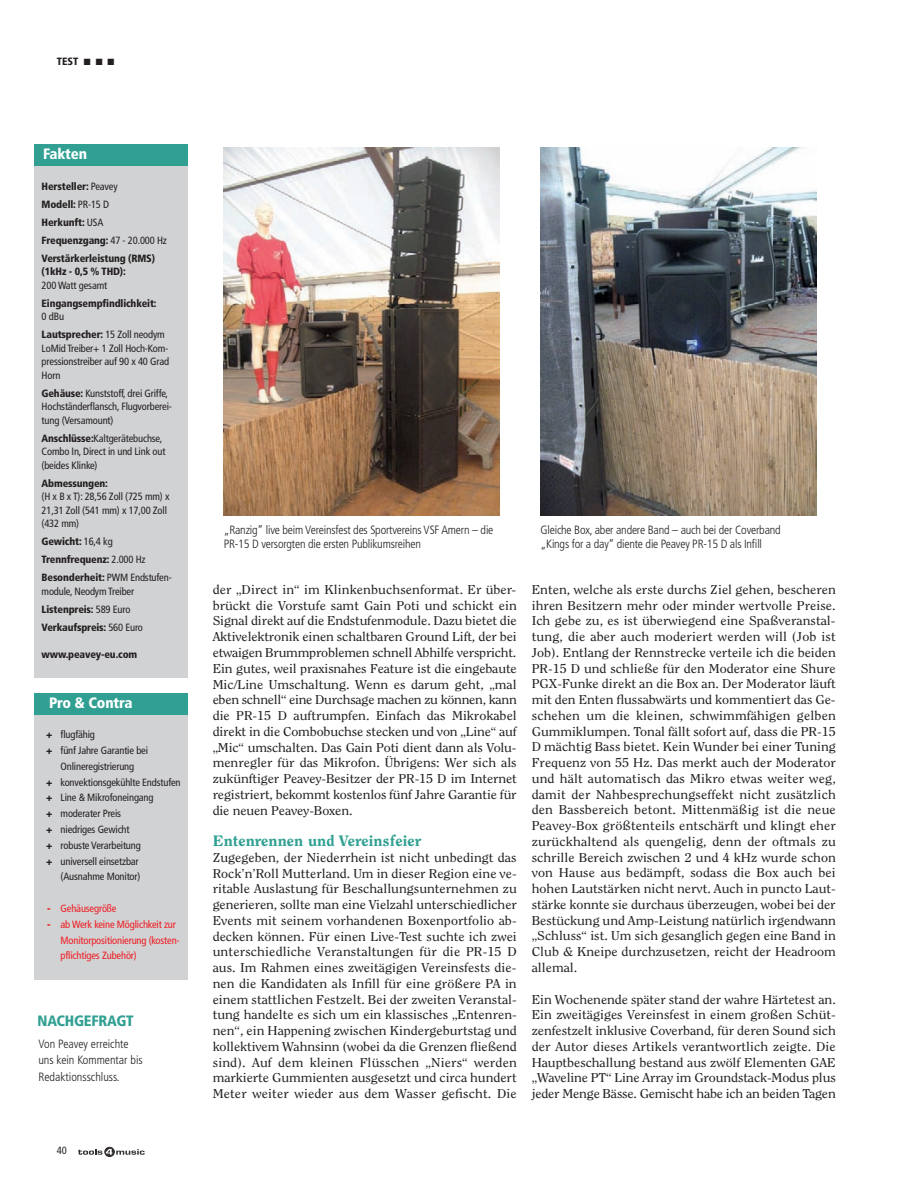
<style>
.page{position:relative;width:906px;height:1191px;background:#fff}
.page>*{position:absolute;margin:0;border:0;box-sizing:border-box;transform-origin:0 0}
.t1{font:800 15px "Clearface Std";color:#31a092;scale:1.1 1}
.t2{font:900 condensed 15px "Frutiger LT Std";letter-spacing:-.015em;color:#fff}
.t3{font:900 condensed 15px "Frutiger LT Std";letter-spacing:-.015em;color:#31a092}
.t4{font:12.75px/15.8px "Clearface Std";letter-spacing:-.01em;color:#231f20;text-align:justify;scale:1.1 1}
.t5{font:300 condensed 12px/16.5px "Frutiger LT Std";letter-spacing:-.015em;color:#231f20}
.t6{font:condensed 10.5px/13.5px "Frutiger LT Std";letter-spacing:-.015em;color:#231f20}
.t7{font:900 condensed 10.5px/18px "Frutiger LT Std";letter-spacing:-.015em;color:#231f20}
.t8{font:condensed 10.5px/15.8px "Frutiger LT Std";letter-spacing:-.015em;color:#ee1d23}
.s1{font-weight:400}
.s2{font-weight:900}
</style>
<div class="page">
<div style="left:105px;top:1147px;width:9px;height:9px;border:1px solid #322d2d;border-radius:50%"></div>
<svg style="left:78px;top:1148px;width:67px;height:6px"></svg>
<div style="left:34px;top:693px;width:153px;height:286px;background:#d1d2d4"></div>
<div style="left:34px;top:693px;width:153px;height:21px;background:#31a092"></div>
<img style="left:540px;top:148px;width:277px;height:368px">
<img style="left:223px;top:148px;width:277px;height:368px">
<div style="left:34px;top:145px;width:153px;height:533px;background:#d1d2d4"></div>
<div style="left:34px;top:145px;width:153px;height:21px;background:#31a092"></div>
<p class="t7" style="left:57px;top:53px;width:59px">TEST ■ ■ ■</p>
<p class="t2" style="left:43px;top:148px;width:46px">Fakten</p>
<p class="t7" style="left:42px;top:178px;width:127px">Hersteller: <span class="s1">Peavey<br></span>Modell: <span class="s1">PR-15 D<br></span>Herkunft: <span class="s1">USA<br></span>Frequenzgang: <span class="s1">47 - 20.000 Hz<br></span>Verstärkerleistung (RMS)</p>
<p class="t7" style="left:42px;top:263px;width:86px">(1kHz - 0,5 % THD):</p>
<p class="t6" style="left:42px;top:279px;width:67px">200 Watt gesamt</p>
<p class="t7" style="left:42px;top:295px;width:117px">Eingangsempfindlichkeit:</p>
<p class="t6" style="left:42px;top:308px;width:125px;line-height:18px">0 dBu<br><span class="s2">Lautsprecher:</span> 15 Zoll neodym</p>
<p class="t6" style="left:42px;top:342px;width:129px;text-align:justify">LoMid Treiber+ 1 Zoll Hoch-Kom&shy;pressionstreiber auf 90 x 40 Grad Horn</p>
<p class="t6" style="left:42px;top:387px;width:132px"><span class="s2">Gehäuse:</span> Kunststoff, drei Griffe,<br>Hochständerflansch, Flugvorberei&shy;tung (Versamount)</p>
<p class="t6" style="left:42px;top:432px;width:125px"><span class="s2">Anschlüsse:</span>Kaltgerätebuchse,<br>Combo In, Direct in und Link out (beides Klinke)</p>
<p class="t7" style="left:42px;top:475px;width:68px">Abmessungen:</p>
<p class="t6" style="left:42px;top:491px;width:129px">(H x B x T): 28,56 Zoll (725 mm) x<br>21,31 Zoll (541 mm) x 17,00 Zoll (432 mm)</p>
<p class="t7" style="left:42px;top:533px;width:132px">Gewicht: <span class="s1">16,4 kg<br></span>Trennfrequenz: <span class="s1">2.000 Hz<br></span>Besonderheit: <span class="s1">PWM Endstufen-</span></p>
<p class="t6" style="left:42px;top:583px;width:103px;line-height:18px">module, Neodym Treiber<br><span class="s2">Listenpreis:</span> 589 Euro<br><span class="s2">Verkaufspreis:</span> 560 Euro</p>
<p class="t7" style="left:42px;top:646px;width:97px">www.peavey-eu.com</p>
<p class="t2" style="left:49px;top:696px;width:85px">Pro &amp; Contra</p>
<p class="t6" style="left:46px;top:728px;width:50px"><span class="s2">+</span> flugfähig</p>
<p class="t6" style="left:46px;top:744px;width:103px"><span class="s2">+</span> fünf Jahre Garantie bei</p>
<p class="t6" style="left:61px;top:760px;width:75px">Onlineregistrierung</p>
<p class="t6" style="left:46px;top:776px;width:136px"><span class="s2">+</span> konvektionsgekühlte Endstufen</p>
<p class="t6" style="left:46px;top:792px;width:109px"><span class="s2">+</span> Line &amp; Mikrofoneingang</p>
<p class="t6" style="left:46px;top:807px;width:77px"><span class="s2">+</span> moderater Preis</p>
<p class="t6" style="left:46px;top:823px;width:85px"><span class="s2">+</span> niedriges Gewicht</p>
<p class="t6" style="left:46px;top:839px;width:96px"><span class="s2">+</span> robuste Verarbeitung</p>
<p class="t6" style="left:46px;top:855px;width:94px"><span class="s2">+</span> universell einsetzbar</p>
<p class="t6" style="left:61px;top:870px;width:81px">(Ausnahme Monitor)</p>
<p class="t8" style="left:47px;top:901px;width:71px"><span class="s2">-</span> Gehäusegröße</p>
<p class="t8" style="left:61px;top:917px;width:121px;text-indent:-13px"><span class="s2">-</span> ab Werk keine Möglichkeit zur<br>Monitorpositionierung (kosten&shy;pflichtiges Zubehör)</p>
<p class="t3" style="left:38px;top:1014px;width:98px">NACHGEFRAGT</p>
<p class="t5" style="left:38px;top:1036px;width:106px">Von Peavey erreichte uns kein Kommentar bis<br>Redaktionsschluss.</p>
<p class="t6" style="left:57px;top:1144px;width:12px">40</p>
<p class="t5" style="left:224px;top:523px;width:271px;line-height:14.4px">„Ranzig“ live beim Vereinsfest des Sportvereins VSF Amern – die<br>PR-15 D versorgten die ersten Publikumsreihen</p>
<p class="t4" style="left:213px;top:582px;width:278px">der „Direct in“ im Klinkenbuchsenformat. Er über&shy;brückt die Vorstufe samt Gain Poti und schickt ein Signal direkt auf die Endstufenmodule. Dazu bietet die Aktivelektronik einen schaltbaren Ground Lift, der bei etwaigen Brummproblemen schnell Abhilfe verspricht.<br>Ein gutes, weil praxisnahes Feature ist die eingebaute Mic/Line Umschaltung. Wenn es darum geht, „mal eben schnell“ eine Durchsage machen zu können, kann die PR-15 D auftrumpfen. Einfach das Mikrokabel direkt in die Combobuchse stecken und von „Line“ auf „Mic“ umschalten. Das Gain Poti dient dann als Volu&shy;menregler für das Mikrofon. Übrigens: Wer sich als zukünftiger Peavey-Besitzer der PR-15 D im Internet registriert, bekommt kostenlos fünf Jahre Garantie für die neuen Peavey-Boxen.</p>
<p class="t1" style="left:213px;top:834px;width:191px">Entenrennen und Vereinsfeier</p>
<p class="t4" style="left:213px;top:850px;width:278px">Zugegeben, der Niederrhein ist nicht unbedingt das Rock’n’Roll Mutterland. Um in dieser Region eine ve&shy;ritable Auslastung für Beschallungsunternehmen zu generieren, sollte man eine Vielzahl unterschiedlicher Events mit seinem vorhandenen Boxenportfolio ab&shy;decken können. Für einen Live-Test suchte ich zwei unterschiedliche Veranstaltungen für die PR-15 D aus. Im Rahmen eines zweitägigen Vereinsfests die&shy;nen die Kandidaten als Infill für eine größere PA in einem stattlichen Festzelt. Bei der zweiten Veranstal&shy;tung handelte es sich um ein klassisches „Entenren&shy;nen“, ein Happening zwischen Kindergeburtstag und kollektivem Wahnsinn (wobei da die Grenzen fließend sind). Auf dem kleinen Flüsschen „Niers“ werden markierte Gummienten ausgesetzt und circa hundert Meter weiter wieder aus dem Wasser gefischt. Die</p>
<p class="t5" style="left:540px;top:523px;width:242px;line-height:14.4px">Gleiche Box, aber andere Band – auch bei der Coverband „Kings for a day“ diente die Peavey PR-15 D als Infill</p>
<p class="t4" style="left:532px;top:582px;width:278px">Enten, welche als erste durchs Ziel gehen, bescheren ihren Besitzern mehr oder minder wertvolle Preise.<br>Ich gebe zu, es ist überwiegend eine Spaßveranstal&shy;tung, die aber auch moderiert werden will (Job ist Job). Entlang der Rennstrecke verteile ich die beiden PR-15 D und schließe für den Moderator eine Shure PGX-Funke direkt an die Box an. Der Moderator läuft mit den Enten flussabwärts und kommentiert das Ge&shy;schehen um die kleinen, schwimmfähigen gelben Gummiklumpen. Tonal fällt sofort auf, dass die PR-15<br>D mächtig Bass bietet. Kein Wunder bei einer Tuning Frequenz von 55 Hz. Das merkt auch der Moderator und hält automatisch das Mikro etwas weiter weg, damit der Nahbesprechungseffekt nicht zusätzlich den Bassbereich betont. Mittenmäßig ist die neue Peavey-Box größtenteils entschärft und klingt eher zurückhaltend als quengelig, denn der oftmals zu schrille Bereich zwischen 2 und 4 kHz wurde schon von Hause aus bedämpft, sodass die Box auch bei hohen Lautstärken nicht nervt. Auch in puncto Laut&shy;stärke konnte sie durchaus überzeugen, wobei bei der Bestückung und Amp-Leistung natürlich irgendwann „Schluss“ ist. Um sich gesanglich gegen eine Band in Club &amp; Kneipe durchzusetzen, reicht der Headroom allemal.</p>
<p class="t4" style="left:532px;top:992px;width:278px">Ein Wochenende später stand der wahre Härtetest an.<br>Ein zweitägiges Vereinsfest in einem großen Schüt&shy;zenfestzelt inklusive Coverband, für deren Sound sich der Autor dieses Artikels verantwortlich zeigte. Die Hauptbeschallung bestand aus zwölf Elementen GAE „Waveline PT“ Line Array im Groundstack-Modus plus jeder Menge Bässe. Gemischt habe ich an beiden Tagen</p>
</div>
